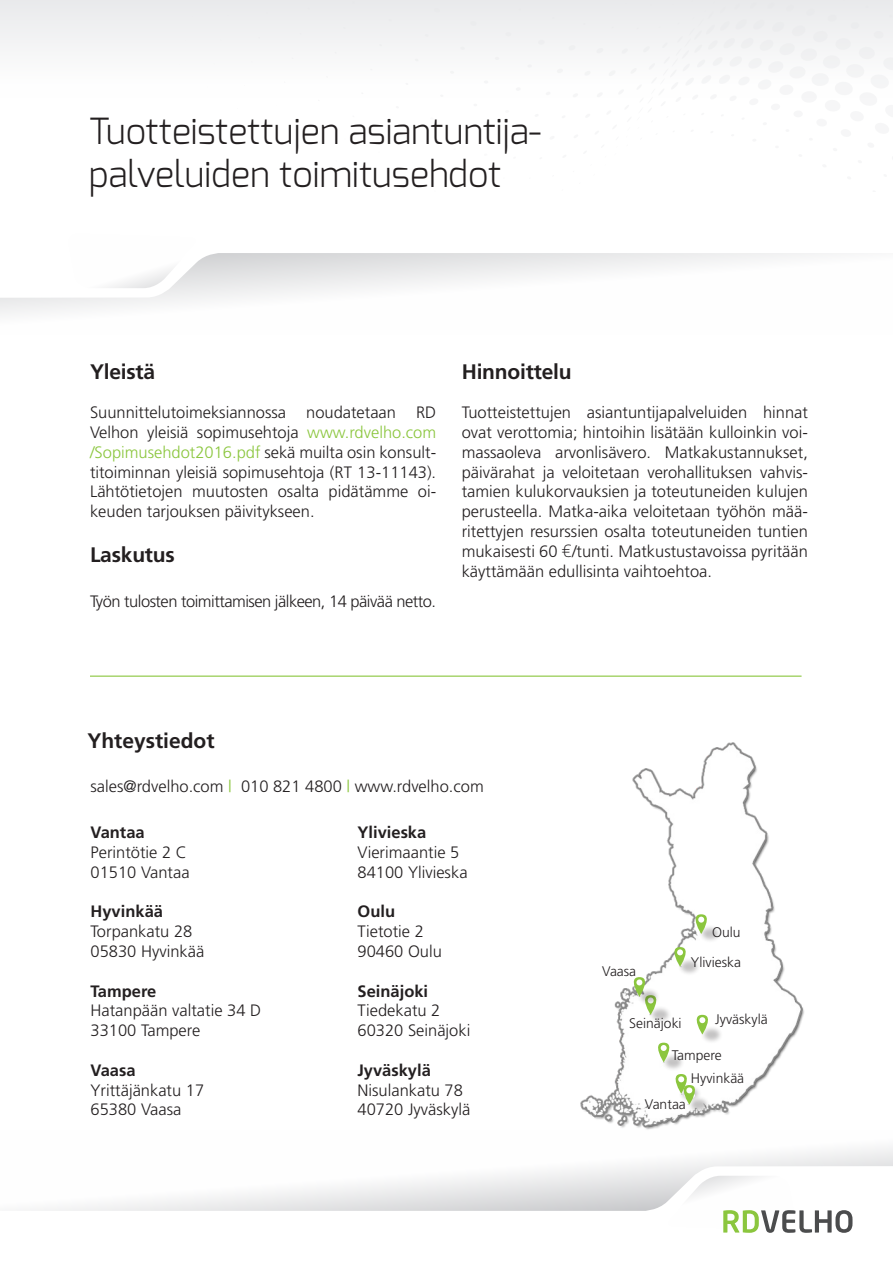
<style>
.page{position:relative;width:893px;height:1263px;background:#fff}
.page>*{position:absolute;margin:0;border:0;box-sizing:border-box;transform-origin:0 0}
.t1{font:300 36px "Exo";color:#231f20}
.t2{font:700 21px "Frutiger";letter-spacing:-.01em;color:#231f20}
.t3{font:300 16.5px/19.8px "Frutiger";color:#231f20;text-align:justify}
.t4{font:700 16.5px "Frutiger";color:#231f20}
.t5{font:300 16.5px "Frutiger";letter-spacing:-.03em;color:#231f20}
.t6{font:300 13.95px "Frutiger";color:#231f20}
.s1{color:#8bc63e}
.s2{font-family:"Sansa Pro"}
</style>
<div class="page">
<div style="left:0;top:0;width:893px;height:98px;background:#f6f6f7"></div>
<div style="left:133px;top:0;width:760px;height:20px;background:#ebeced"></div>
<svg style="left:41px;top:1166px;width:812px;height:61px"></svg>
<svg style="left:666px;top:1176px;width:186px;height:57px"></svg>
<svg style="left:150px;top:253px;width:682px;height:45px"></svg>
<svg style="left:108px;top:253px;width:90px;height:35px"></svg>
<img style="left:580px;top:742px;width:224px;height:388px">
<div style="left:699px;top:924px;width:23px;height:19px;background:#231f20;opacity:.27"></div>
<svg style="left:689px;top:914px;width:25px;height:20px"></svg>
<div style="left:678px;top:957px;width:23px;height:19px;background:#231f20;opacity:.27"></div>
<svg style="left:667px;top:947px;width:26px;height:20px"></svg>
<div style="left:648px;top:1005px;width:24px;height:19px;background:#231f20;opacity:.27"></div>
<div style="left:661px;top:1053px;width:24px;height:19px;background:#231f20;opacity:.27"></div>
<svg style="left:651px;top:1043px;width:25px;height:19px"></svg>
<div style="left:687px;top:1095px;width:23px;height:19px;background:#231f20;opacity:.27"></div>
<svg style="left:669px;top:1074px;width:33px;height:31px"></svg>
<svg style="left:627px;top:977px;width:36px;height:38px"></svg>
<div style="left:700px;top:1025px;width:23px;height:19px;background:#231f20;opacity:.27"></div>
<svg style="left:690px;top:1015px;width:25px;height:19px"></svg>
<hr style="left:90px;top:676px;width:711px;height:1px;background:#8bc63e">
<p class="t1" style="left:89px;top:108px;width:454px">Tuotteistettujen asiantuntija-</p>
<p class="t1" style="left:89px;top:151px;width:414px">palveluiden toimitusehdot</p>
<p class="t2" style="left:90px;top:359px;width:67px">Yleistä</p>
<p class="t3" style="left:90px;top:403px;width:348px">Suunnittelutoimeksiannossa noudatetaan RD Velhon yleisiä sopimusehtoja <span class="s1">www.rdvelho.com /Sopimusehdot2016.pdf</span> sekä muilta osin konsult&shy;titoiminnan yleisiä sopimusehtoja (RT 13-11143).<br>Lähtötietojen muutosten osalta pidätämme oi&shy;keuden tarjouksen päivitykseen.</p>
<p class="t2" style="left:90px;top:543px;width:86px">Laskutus</p>
<p class="t5" style="left:90px;top:592px;width:348px">Työn tulosten toimittamisen jälkeen, 14 päivää netto.</p>
<p class="t2" style="left:462px;top:359px;width:111px">Hinnoittelu</p>
<p class="t3" style="left:462px;top:403px;width:348px">Tuotteistettujen asiantuntijapalveluiden hinnat ovat verottomia; hintoihin lisätään kulloinkin voi&shy;massaoleva arvonlisävero. Matkakustannukset, päivärahat ja veloitetaan verohallituksen vahvis&shy;tamien kulukorvauksien ja toteutuneiden kulujen perusteella. Matka-aika veloitetaan työhön mää&shy;ritettyjen resurssien osalta toteutuneiden tuntien mukaisesti 60 <span class="s2">€</span>/tunti. Matkustustavoissa pyritään käyttämään edullisinta vaihtoehtoa.</p>
<p class="t2" style="left:87px;top:728px;width:129px">Yhteystiedot</p>
<p class="t3" style="left:91px;top:776px;width:395px">sales@rdvelho.com <span class="s1">|</span> 010 821 4800 <span class="s1">|</span> www.rdvelho.com</p>
<p class="t4" style="left:91px;top:823px;width:56px">Vantaa</p>
<p class="t3" style="left:91px;top:842px;width:98px">Perintötie 2 C</p>
<p class="t3" style="left:91px;top:862px;width:101px">01510 Vantaa</p>
<p class="t4" style="left:91px;top:902px;width:74px">Hyvinkää</p>
<p class="t3" style="left:91px;top:921px;width:103px">Torpankatu 28</p>
<p class="t3" style="left:91px;top:941px;width:115px">05830 Hyvinkää</p>
<p class="t4" style="left:91px;top:981px;width:67px">Tampere</p>
<p class="t3" style="left:91px;top:1001px;width:172px">Hatanpään valtatie 34 D</p>
<p class="t3" style="left:91px;top:1020px;width:111px">33100 Tampere</p>
<p class="t4" style="left:91px;top:1060px;width:46px">Vaasa</p>
<p class="t3" style="left:91px;top:1080px;width:115px">Yrittäjänkatu 17</p>
<p class="t3" style="left:91px;top:1100px;width:92px">65380 Vaasa</p>
<p class="t4" style="left:358px;top:823px;width:70px">Ylivieska</p>
<p class="t3" style="left:358px;top:842px;width:103px">Vierimaantie 5</p>
<p class="t3" style="left:358px;top:862px;width:112px">84100 Ylivieska</p>
<p class="t4" style="left:358px;top:902px;width:39px">Oulu</p>
<p class="t3" style="left:358px;top:921px;width:68px">Tietotie 2</p>
<p class="t3" style="left:358px;top:941px;width:86px">90460 Oulu</p>
<p class="t4" style="left:358px;top:981px;width:72px">Seinäjoki</p>
<p class="t3" style="left:358px;top:1001px;width:84px">Tiedekatu 2</p>
<p class="t3" style="left:358px;top:1020px;width:114px">60320 Seinäjoki</p>
<p class="t4" style="left:358px;top:1060px;width:75px">Jyväskylä</p>
<p class="t3" style="left:358px;top:1080px;width:107px">Nisulankatu 78</p>
<p class="t3" style="left:358px;top:1100px;width:114px">40720 Jyväskylä</p>
<p class="t6" style="left:602px;top:963px;width:35px">Vaasa</p>
<p class="t6" style="left:712px;top:924px;width:30px">Oulu</p>
<p class="t6" style="left:691px;top:954px;width:52px">Ylivieska</p>
<p class="t6" style="left:629px;top:1015px;width:54px">Seinäjoki</p>
<p class="t6" style="left:715px;top:1011px;width:54px">Jyväskylä</p>
<p class="t6" style="left:672px;top:1048px;width:51px">Tampere</p>
<p class="t6" style="left:691px;top:1070px;width:55px">Hyvinkää</p>
<p class="t6" style="left:645px;top:1096px;width:42px">Vantaa</p>
</div>
